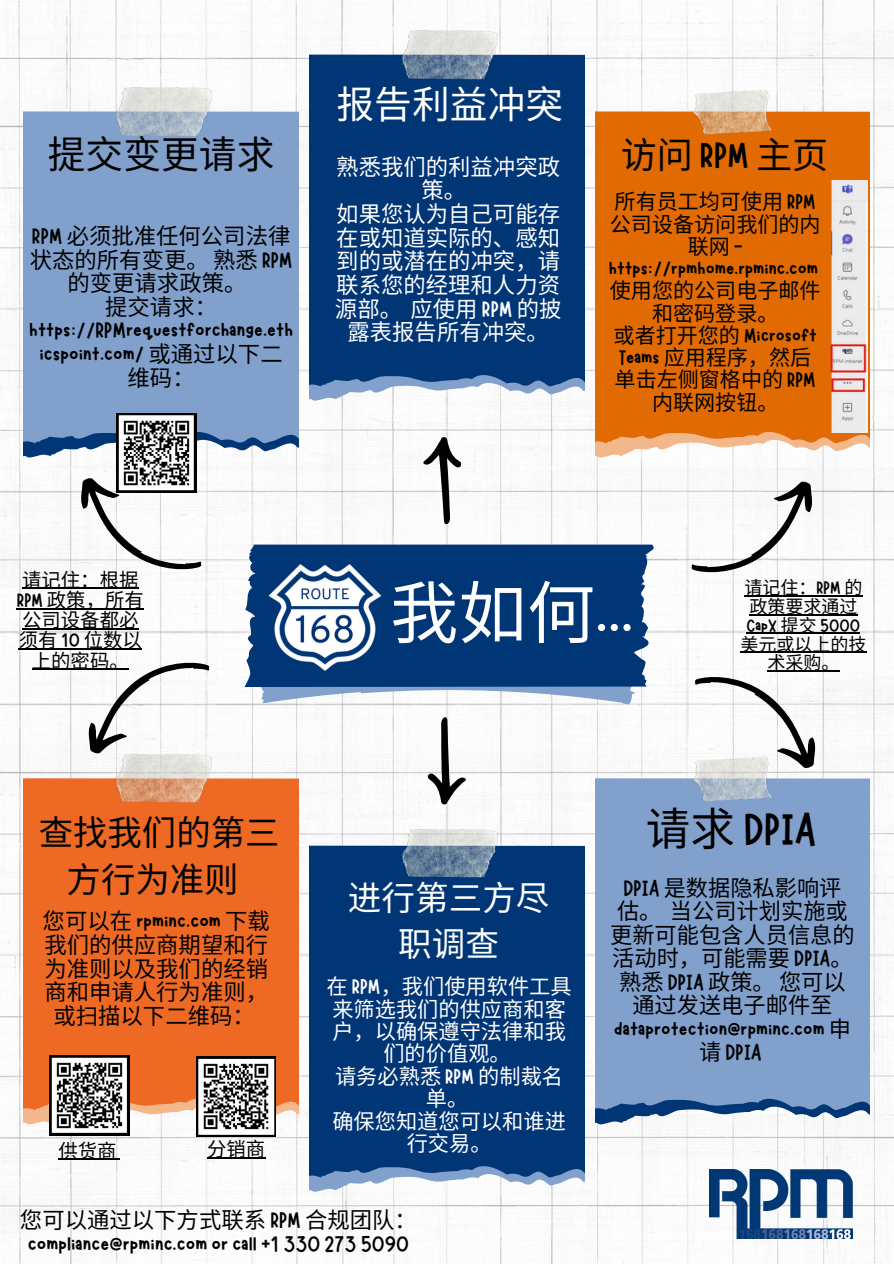
<style>
.page{position:relative;width:894px;height:1264px;background:#fff}
.page>*{position:absolute;margin:0;border:0;box-sizing:border-box;transform-origin:0 0}
.t1{font:68.4px "Noto Sans CJ Ksc";color:#fff}
.t2{font:44.7px "Marykate";color:#000}
.t3{font:37.8px "Noto Sans CJ Ksc";color:#000}
.t4{font:37.8px "Noto Sans CJ Ksc";color:#fff}
.t5{font:36.15px "Noto Sans CJ Ksc";color:#000}
.t6{font:34.35px/47.1px "Noto Sans CJ Ksc";color:#000;text-align:center}
.t7{font:33.6px/46px "Noto Sans CJ Ksc";color:#fff;text-align:center}
.t8{font:22.35px/23.7px "Marykate";color:#000;text-align:center}
.t9{font:22.35px/23.7px "Noto Sans CJ Ksc";color:#fff;text-align:center}
.t10{font:22.35px/23.7px "Noto Sans CJ Ksc";color:#000;text-align:center}
.t11{font:22.2px/23.4px "Noto Sans CJ Ksc";color:#000;text-align:center}
.t12{font:21.3px/22.4px "Noto Sans CJ Ksc";color:#fff;text-align:center}
.t13{font:21px/22.2px "Noto Sans CJ Ksc";color:#000;text-align:center}
.t14{font:19.35px/20.2px "Noto Sans CJ Ksc";color:#000;text-align:center}
.t15{font:18px/18.8px "Noto Sans CJ Ksc";color:#000;text-align:center}
.s1{font-family:"Noto Sans CJ Ksc"}
.s2{font-family:"Marykate"}
</style>
<div class="page">
<img style="left:0;top:0;width:893px;height:1263px">
<div style="left:24px;top:111px;width:274px;height:341px;background:#81a0cc"></div>
<svg style="left:309px;top:395px;width:275px;height:27px"></svg>
<div style="left:309px;top:54px;width:275px;height:341px;background:#003576"></div>
<svg style="left:595px;top:452px;width:274px;height:27px"></svg>
<div style="left:595px;top:111px;width:274px;height:341px;background:#e16a03"></div>
<img style="left:104px;top:83px;width:114px;height:57px">
<img style="left:389px;top:26px;width:115px;height:57px">
<img style="left:692px;top:89px;width:80px;height:45px">
<svg style="left:24px;top:1119px;width:274px;height:26px"></svg>
<div style="left:24px;top:778px;width:274px;height:341px;background:#ed6924"></div>
<svg style="left:309px;top:1186px;width:275px;height:26px"></svg>
<div style="left:309px;top:845px;width:275px;height:341px;background:#003576"></div>
<svg style="left:595px;top:1119px;width:274px;height:26px"></svg>
<div style="left:595px;top:778px;width:274px;height:341px;background:#81a0cc"></div>
<img style="left:104px;top:763px;width:114px;height:44px">
<img style="left:389px;top:824px;width:115px;height:57px">
<img style="left:692px;top:777px;width:80px;height:24px">
<svg style="left:465px;top:687px;width:171px;height:17px"></svg>
<div style="left:465px;top:544px;width:190px;height:143px;background:#003576"></div>
<svg style="left:689px;top:472px;width:138px;height:126px"></svg>
<svg style="left:73px;top:637px;width:111px;height:126px"></svg>
<svg style="left:692px;top:651px;width:138px;height:126px"></svg>
<svg style="left:465px;top:716px;width:1px;height:89px"></svg>
<img style="left:184px;top:429px;width:281px;height:376px">
<img style="left:830px;top:180px;width:37px;height:252px">
<svg style="left:66px;top:413px;width:137px;height:182px"></svg>
<hr style="left:22px;top:588px;width:116px;height:1px;background:#000">
<hr style="left:17px;top:608px;width:127px;height:1px;background:#000">
<hr style="left:22px;top:628px;width:116px;height:1px;background:#000">
<hr style="left:19px;top:648px;width:123px;height:1px;background:#000">
<hr style="left:32px;top:669px;width:97px;height:1px;background:#000">
<hr style="left:744px;top:595px;width:118px;height:1px;background:#000">
<hr style="left:749px;top:614px;width:108px;height:1px;background:#000">
<hr style="left:746px;top:633px;width:114px;height:1px;background:#000">
<hr style="left:740px;top:651px;width:126px;height:1px;background:#000">
<hr style="left:767px;top:670px;width:72px;height:1px;background:#000">
<svg style="left:196px;top:1056px;width:80px;height:80px"></svg>
<svg style="left:50px;top:1055px;width:79px;height:80px"></svg>
<img style="left:709px;top:1169px;width:142px;height:69px">
<hr style="left:58px;top:1158px;width:59px;height:1px;background:#000">
<hr style="left:207px;top:1157px;width:58px;height:1px;background:#000">
<p class="t3" style="left:48px;top:124px;width:228px">提交变更请求</p>
<p class="t8" style="left:29px;top:222px;width:265px">RPM <span class="s1">必须批准任何公司法律状态的所有变更。熟悉</span> RPM<span class="s1">的变更请求政策。<br>提交请求：</span>https://RPMrequestforchange.eth icspoint.com/ <span class="s1">或通过以下二维码：</span></p>
<p class="t4" style="left:336px;top:74px;width:228px">报告利益冲突</p>
<h6 class="t9" style="left:335px;top:153px;width:228px">熟悉我们的利益冲突政策。<br>如果您认为自己可能存在或知道实际的、感知到的或潜在的冲突，请联系您的经理和人力资源部。应使用 <span class="s2">RPM</span> 的披露表报告所有冲突。</h6>
<h3 class="t5" style="left:620px;top:126px;width:204px">访问 <span class="s2">RPM</span> 主页</h3>
<p class="t13" style="left:608px;top:189px;width:213px">所有员工均可使用 <span class="s2">RPM</span>公司设备访问我们的内联网 <span class="s2">- https://rpmhome.rpminc.com</span>使用您的公司电子邮件和密码登录。<br>或者打开您的 <span class="s2">Microsoft<br>Teams</span> 应用程序，然后单击左侧窗格中的 <span class="s2">RPM</span>内联网按钮。</p>
<h6 class="t14" style="left:17px;top:568px;width:128px">请记住：根据<br><span class="s2">RPM</span> 政策，所有公司设备都必须有 <span class="s2">10</span> 位数以上的密码。</h6>
<p class="t1" style="left:390px;top:558px;width:245px">我如何<span class="s2">...</span></p>
<p class="t15" style="left:740px;top:577px;width:128px">请记住：<span class="s2">RPM</span> 的政策要求通过<br><span class="s2">CapX</span> 提交 <span class="s2">5000</span>美元或以上的技术采购。</p>
<p class="t6" style="left:39px;top:807px;width:242px">查找我们的第三方行为准则</p>
<p class="t10" style="left:43px;top:908px;width:229px">您可以在 <span class="s2">rpminc.com</span> 下载我们的供应商期望和行为准则以及我们的经销商和申请人行为准则，或扫描以下二维码：</p>
<p class="t14" style="left:58px;top:1139px;width:60px">供货商</p>
<p class="t14" style="left:207px;top:1137px;width:60px">分销商</p>
<h3 class="t7" style="left:348px;top:873px;width:203px">进行第三方尽职调查</h3>
<p class="t12" style="left:326px;top:974px;width:247px">在 <span class="s2">RPM</span>，我们使用软件工具来筛选我们的供应商和客户，以确保遵守法律和我们的价值观。<br>请务必熟悉 <span class="s2">RPM</span> 的制裁名单。<br>确保您知道您可以和谁进行交易。</p>
<p class="t2" style="left:645px;top:800px;width:172px"><span class="s1">请求</span> DPIA</p>
<h5 class="t11" style="left:610px;top:874px;width:246px"><span class="s2">DPIA</span> 是数据隐私影响评估。当公司计划实施或更新可能包含人员信息的活动时，可能需要 <span class="s2">DPIA</span>。熟悉 <span class="s2">DPIA</span> 政策。您可以通过发送电子邮件至<span class="s2">dataprotection@rpminc.com</span> 申请 <span class="s2">DPIA</span></h5>
<h3 class="t8" style="left:20px;top:1206px;width:398px"><span class="s1">您可以通过以下方式联系</span> RPM <span class="s1">合规团队：</span>compliance@rpminc.com or call +1 330 273 5090</h3>
</div>
